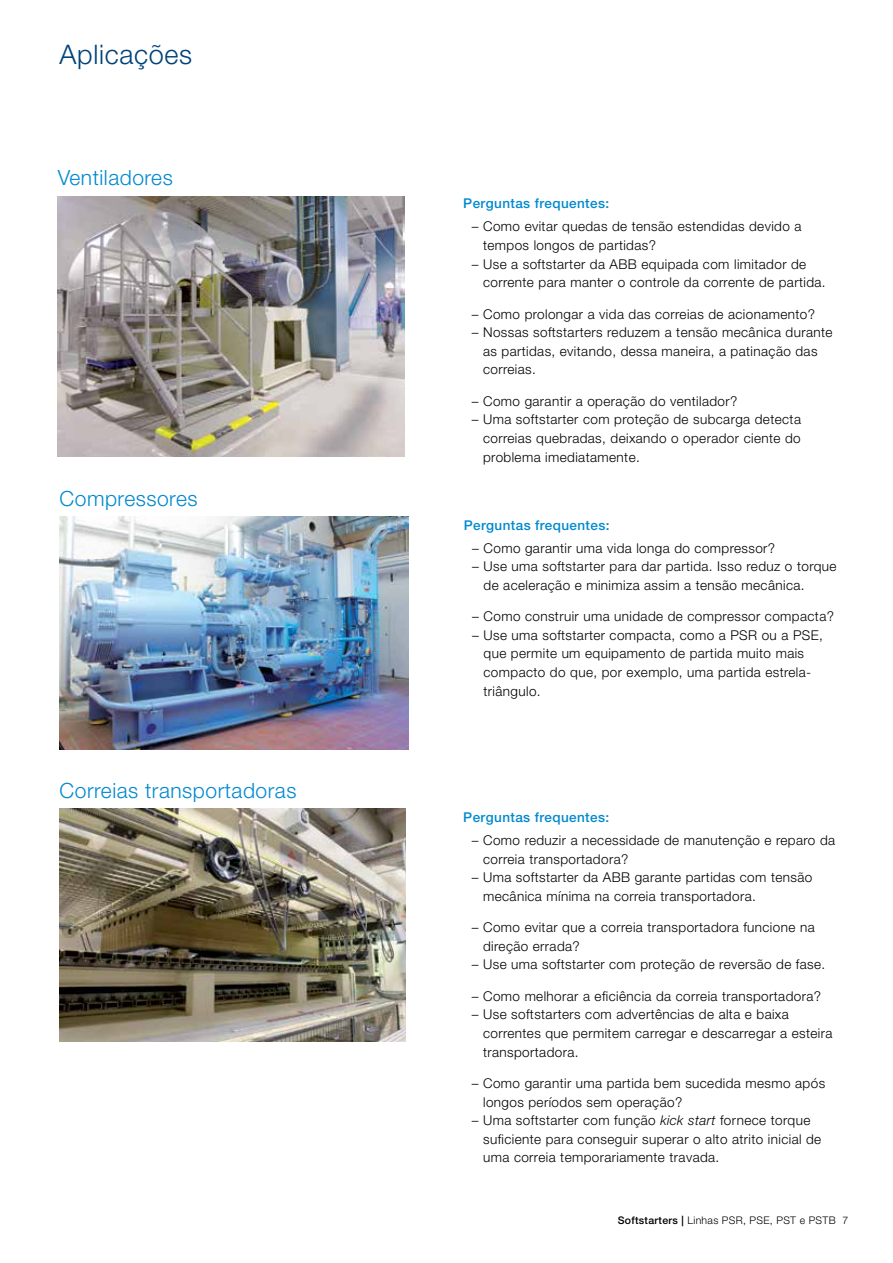
<style>
.page{position:relative;width:893px;height:1263px;background:#fff}
.page>*{position:absolute;margin:0;border:0;box-sizing:border-box;transform-origin:0 0}
.t1{font:300 27px "Helvetica Neue LT Pro";letter-spacing:.025em;color:#00427a}
.t2{font:300 21px "Helvetica Neue LT Pro";letter-spacing:.025em;color:#0089cf}
.t3{font:300 13.5px/18.6px "Helvetica Neue LT Pro";letter-spacing:.03em;color:#000}
.t4{font:500 13.5px "Helvetica Neue LT Pro";letter-spacing:.03em;color:#0089cf}
.t5{font:300 10.5px "Helvetica Neue LT Pro";letter-spacing:.03em;color:#000}
.s1{font-style:italic}
.s2{font-weight:500}
</style>
<div class="page">
<img style="left:60px;top:516px;width:348px;height:233px">
<img style="left:60px;top:809px;width:346px;height:233px">
<img style="left:58px;top:197px;width:346px;height:260px">
<h1 class="t1" style="left:60px;top:38px;width:134px">Aplicações</h1>
<h2 class="t2" style="left:58px;top:165px;width:117px">Ventiladores</h2>
<h2 class="t2" style="left:60px;top:486px;width:140px">Compressores</h2>
<h2 class="t2" style="left:60px;top:778px;width:238px">Correias transportadoras</h2>
<p class="t4" style="left:463px;top:196px;width:147px">Perguntas frequentes:</p>
<p class="t3" style="left:483px;top:217px;width:320px;text-indent:-11px">– Como evitar quedas de tensão estendidas devido a tempos longos de partidas?</p>
<p class="t3" style="left:483px;top:254px;width:344px;text-indent:-11px">– Use a softstarter da ABB equipada com limitador de corrente para manter o controle da corrente de partida.</p>
<p class="t3" style="left:472px;top:304px;width:345px">– Como prolongar a vida das correias de acionamento?</p>
<p class="t3" style="left:483px;top:323px;width:351px;text-indent:-11px">– Nossas softstarters reduzem a tensão mecânica durante as partidas, evitando, dessa maneira, a patinação das correias.</p>
<p class="t3" style="left:472px;top:391px;width:267px">– Como garantir a operação do ventilador?</p>
<p class="t3" style="left:483px;top:410px;width:319px;text-align:justify;text-indent:-11px">– Uma softstarter com proteção de subcarga detecta correias quebradas, deixando o operador ciente do problema imediatamente.</p>
<p class="t4" style="left:464px;top:517px;width:147px">Perguntas frequentes:</p>
<p class="t3" style="left:472px;top:538px;width:304px">– Como garantir uma vida longa do compressor?</p>
<p class="t3" style="left:483px;top:557px;width:355px;text-indent:-11px">– Use uma softstarter para dar partida. Isso reduz o torque de aceleração e minimiza assim a tensão mecânica.</p>
<p class="t3" style="left:472px;top:607px;width:363px">– Como construir uma unidade de compressor compacta?</p>
<p class="t3" style="left:483px;top:625px;width:341px;text-indent:-11px">– Use uma softstarter compacta, como a PSR ou a PSE, que permite um equipamento de partida muito mais compacto do que, por exemplo, uma partida estrela&shy;triângulo.</p>
<p class="t4" style="left:463px;top:809px;width:147px">Perguntas frequentes:</p>
<p class="t3" style="left:483px;top:831px;width:354px;text-indent:-11px">– Como reduzir a necessidade de manutenção e reparo da correia transportadora?</p>
<p class="t3" style="left:483px;top:868px;width:331px;text-indent:-11px">– Uma softstarter da ABB garante partidas com tensão mecânica mínima na correia transportadora.</p>
<p class="t3" style="left:483px;top:918px;width:333px;text-indent:-11px">– Como evitar que a correia transportadora funcione na direção errada?</p>
<p class="t3" style="left:472px;top:955px;width:355px">– Use uma softstarter com proteção de reversão de fase.</p>
<p class="t3" style="left:472px;top:986px;width:351px">– Como melhorar a eficiência da correia transportadora?</p>
<p class="t3" style="left:483px;top:1005px;width:351px;text-indent:-11px">– Use softstarters com advertências de alta e baixa correntes que permitem carregar e descarregar a esteira transportadora.</p>
<p class="t3" style="left:483px;top:1073px;width:344px;text-indent:-11px">– Como garantir uma partida bem sucedida mesmo após longos períodos sem operação?</p>
<p class="t3" style="left:483px;top:1111px;width:340px;text-indent:-11px">– Uma softstarter com função <span class="s1">kick start</span> fornece torque suficiente para conseguir superar o alto atrito inicial de uma correia temporariamente travada.</p>
<p class="t5" style="left:618px;top:1214px;width:232px"><span class="s2">Softstarters |</span> Linhas PSR, PSE, PST e PSTB 7</p>
</div>
